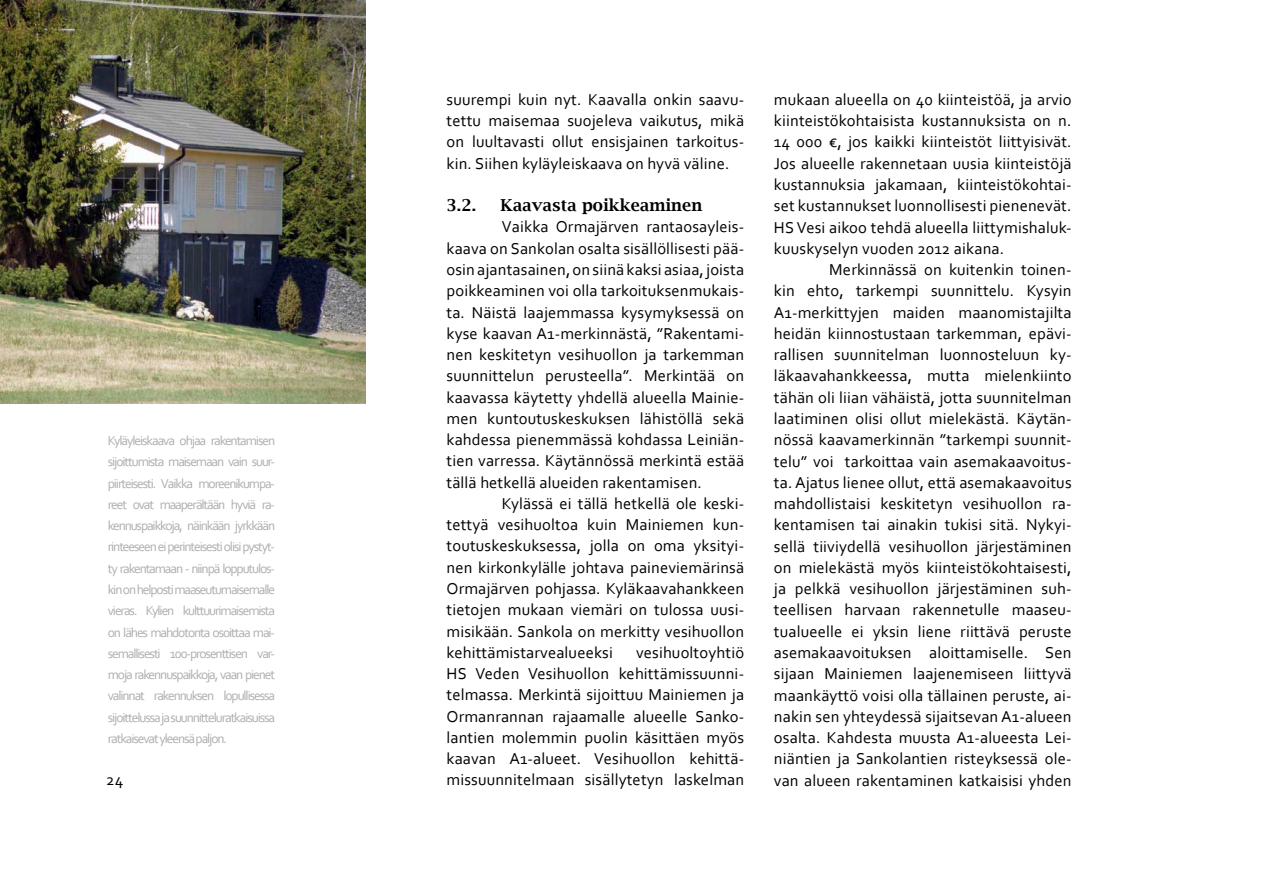
<style>
.page{position:relative;width:1263px;height:893px;background:#fff}
.page>*{position:absolute;margin:0;border:0;box-sizing:border-box;transform-origin:0 0}
.t1{font:16.5px/21.3px "Corbel";letter-spacing:.01em;color:#000;text-align:justify}
.t2{font:600 16.5px "Lucida Bright";letter-spacing:.01em;color:#000}
.t3{font:13.5px/21.3px "Corbel";letter-spacing:-.08em;color:#aeaeb0;text-align:justify}
</style>
<div class="page">
<img style="left:0;top:0;width:366px;height:404px">
<p class="t3" style="left:108px;top:430px;width:169px">Kyläyleiskaava ohjaa rakentamisen sijoittumista maisemaan vain suur&shy;piirteisesti. Vaikka moreenikumpa&shy;reet ovat maaperältään hyviä ra&shy;kennuspaikkoja, näinkään jyrkkään rinteeseen ei perinteisesti olisi pystyt&shy;ty rakentamaan - niinpä lopputulos&shy;kin on helposti maaseutumaisemalle vieras. Kylien kulttuurimaisemista on lähes mahdotonta osoittaa mai&shy;semallisesti 100-prosenttisen var&shy;moja rakennuspaikkoja, vaan pienet valinnat rakennuksen lopullisessa sijoittelussa ja suunnitteluratkaisuissa ratkaisevat yleensä paljon.</p>
<p class="t1" style="left:106px;top:769px;width:19px">24</p>
<p class="t1" style="left:446px;top:88px;width:299px">suurempi kuin nyt. Kaavalla onkin saavu&shy;tettu maisemaa suojeleva vaikutus, mikä on luultavasti ollut ensisjainen tarkoitus&shy;kin. Siihen kyläyleiskaava on hyvä väline.</p>
<p class="t2" style="left:446px;top:196px;width:31px">3.2.</p>
<p class="t2" style="left:500px;top:196px;width:203px">Kaavasta poikkeaminen</p>
<p class="t1" style="left:446px;top:216px;width:299px;text-indent:55px">Vaikka Ormajärven rantaosayleis&shy;kaava on Sankolan osalta sisällöllisesti pää&shy;osin ajantasainen, on siinä kaksi asiaa, joista poikkeaminen voi olla tarkoituksenmukais&shy;ta. Näistä laajemmassa kysymyksessä on kyse kaavan A1-merkinnästä, ”Rakentami&shy;nen keskitetyn vesihuollon ja tarkemman suunnittelun perusteella”. Merkintää on kaavassa käytetty yhdellä alueella Mainie&shy;men kuntoutuskeskuksen lähistöllä sekä kahdessa pienemmässä kohdassa Leiniän&shy;tien varressa. Käytännössä merkintä estää tällä hetkellä alueiden rakentamisen.</p>
<p class="t1" style="left:446px;top:492px;width:299px;text-indent:55px">Kylässä ei tällä hetkellä ole keski&shy;tettyä vesihuoltoa kuin Mainiemen kun&shy;toutuskeskuksessa, jolla on oma yksityi&shy;nen kirkonkylälle johtava paineviemärinsä Ormajärven pohjassa. Kyläkaavahankkeen tietojen mukaan viemäri on tulossa uusi&shy;misikään. Sankola on merkitty vesihuollon kehittämistarvealueeksi</p>
<p class="t1" style="left:446px;top:641px;width:299px;text-indent:190px">vesihuoltoyhtiö HS Veden Vesihuollon kehittämissuunni&shy;telmassa. Merkintä sijoittuu Mainiemen ja Ormanrannan rajaamalle alueelle Sanko&shy;lantien molemmin puolin käsittäen myös kaavan A1-alueet. Vesihuollon kehittä&shy;missuunnitelmaan sisällytetyn laskelman</p>
<p class="t1" style="left:774px;top:88px;width:299px">mukaan alueella on 40 kiinteistöä, ja arvio kiinteistökohtaisista kustannuksista on n.<br>14 000 €, jos kaikki kiinteistöt liittyisivät.<br>Jos alueelle rakennetaan uusia kiinteistöjä kustannuksia jakamaan, kiinteistökohtai&shy;set kustannukset luonnollisesti pienenevät.<br>HS Vesi aikoo tehdä alueella liittymishaluk&shy;kuuskyselyn vuoden 2012 aikana.</p>
<p class="t1" style="left:774px;top:259px;width:299px;text-indent:55px">Merkinnässä on kuitenkin toinen&shy;kin ehto, tarkempi suunnittelu. Kysyin A1-merkittyjen maiden maanomistajilta heidän kiinnostustaan tarkemman, epävi&shy;rallisen suunnitelman luonnosteluun ky&shy;läkaavahankkeessa, mutta mielenkiinto tähän oli liian vähäistä, jotta suunnitelman laatiminen olisi ollut mielekästä. Käytän&shy;nössä kaavamerkinnän ”tarkempi suunnit&shy;telu” voi tarkoittaa vain asemakaavoitus&shy;ta. Ajatus lienee ollut, että asemakaavoitus mahdollistaisi keskitetyn vesihuollon ra&shy;kentamisen tai ainakin tukisi sitä. Nykyi&shy;sellä tiiviydellä vesihuollon järjestäminen on mielekästä myös kiinteistökohtaisesti, ja pelkkä vesihuollon järjestäminen suh&shy;teellisen harvaan rakennetulle maaseu&shy;tualueelle ei yksin liene riittävä peruste asemakaavoituksen aloittamiselle. Sen sijaan Mainiemen laajenemiseen liittyvä maankäyttö voisi olla tällainen peruste, ai&shy;nakin sen yhteydessä sijaitsevan A1-alueen osalta. Kahdesta muusta A1-alueesta Lei&shy;niäntien ja Sankolantien risteyksessä ole&shy;van alueen rakentaminen katkaisisi yhden</p>
</div>
